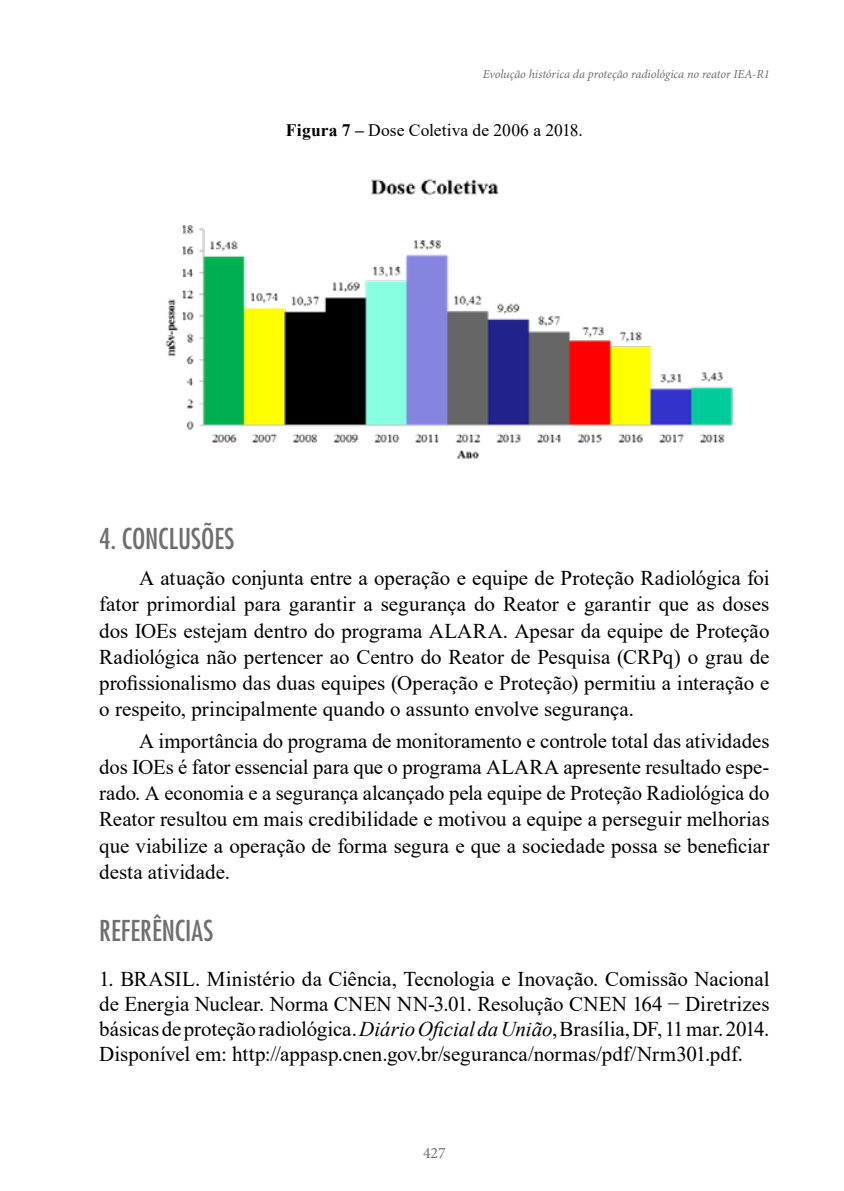
<style>
.page{position:relative;width:844px;height:1191px;background:#fff}
.page>*{position:absolute;margin:0;border:0;box-sizing:border-box;transform-origin:0 0}
.t1{font:condensed 28px "Futura Std";color:#706f6f}
.t2{font:21px/26.2px "Times New Roman";color:#000;text-align:justify}
.t3{font:17.5px "Times New Roman";letter-spacing:.005em;color:#000}
.t4{font:15.75px "Minion Pro";color:#706f6f}
.t5{font:italic 12.25px "Minion Pro";letter-spacing:-.005em;color:#706f6f}
.s1{font-weight:700}
.s2{font-style:italic}
</style>
<div class="page">
<img style="left:165px;top:179px;width:568px;height:280px">
<p class="t5" style="left:483px;top:66px;width:288px">Evolução histórica da proteção radiológica no reator IEA-R1</p>
<p class="t3" style="left:286px;top:118px;width:298px"><span class="s1">Figura 7 –</span> Dose Coletiva de 2006 a 2018.</p>
<h1 class="t1" style="left:99px;top:522px;width:137px">4. CONCLUSÕES</h1>
<p class="t2" style="left:99px;top:564px;width:671px;text-indent:40px">A atuação conjunta entre a operação e equipe de Proteção Radiológica foi fator primordial para garantir a segurança do Reator e garantir que as doses dos IOEs estejam dentro do programa ALARA. Apesar da equipe de Proteção Radiológica não pertencer ao Centro do Reator de Pesquisa (CRPq) o grau de profissionalismo das duas equipes (Operação e Proteção) permitiu a interação e o respeito, principalmente quando o assunto envolve segurança.</p>
<p class="t2" style="left:99px;top:726px;width:671px;text-indent:40px">A importância do programa de monitoramento e controle total das atividades dos IOEs é fator essencial para que o programa ALARA apresente resultado espe&shy;rado. A economia e a segurança alcançado pela equipe de Proteção Radiológica do Reator resultou em mais credibilidade e motivou a equipe a perseguir melhorias que viabilize a operação de forma segura e que a sociedade possa se beneficiar desta atividade.</p>
<h1 class="t1" style="left:99px;top:913px;width:116px">REFERÊNCIAS</h1>
<p class="t2" style="left:99px;top:965px;width:671px;line-height:25.2px">1. BRASIL. Ministério da Ciência, Tecnologia e Inovação. Comissão Nacional de Energia Nuclear. Norma CNEN NN-3.01. Resolução CNEN 164 − Diretrizes básicas de proteção radiológica. <span class="s2">Diário Oficial da União</span>, Brasília, DF, 11 mar. 2014.<br>Disponível em: http://appasp.cnen.gov.br/seguranca/normas/pdf/Nrm301.pdf.</p>
<p class="t4" style="left:423px;top:1142px;width:24px">427</p>
</div>
